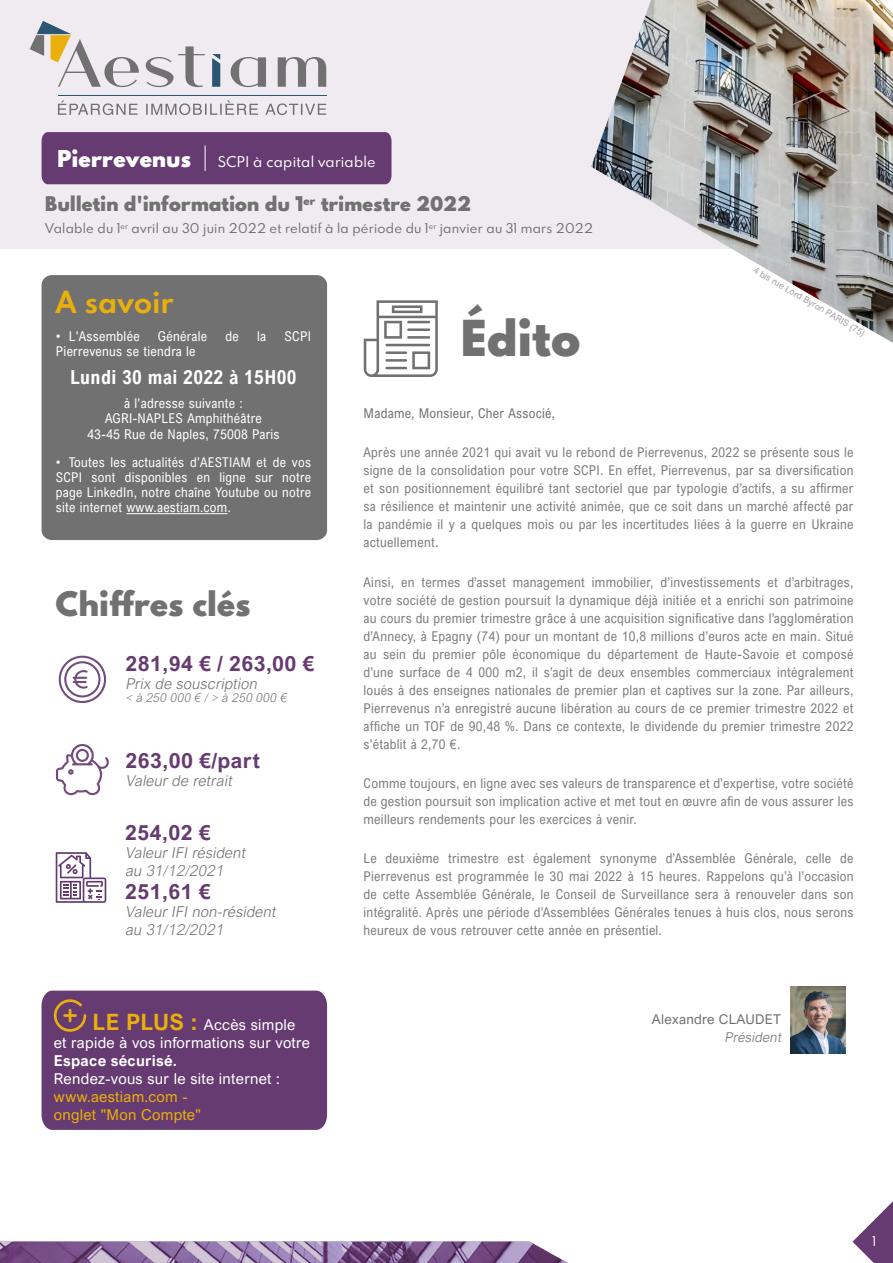
<style>
.page{position:relative;width:893px;height:1263px;background:#fff}
.page>*{position:absolute;margin:0;border:0;box-sizing:border-box;transform-origin:0 0}
.t1{font:900 43.95px "Spartan MB";letter-spacing:.02em;color:#727171}
.t2{font:900 30px "Spartan MB";letter-spacing:.02em;color:#727171}
.t3{font:700 27px "Spartan MB";letter-spacing:.02em;color:#eaaf0a}
.t4{font:700 21px "Arial Nova";letter-spacing:.02em;color:#663b72}
.t5{font:700 21px "Arial Nova";letter-spacing:.02em;color:#653b71}
.t6{font:900 20.55px "Spartan MB";letter-spacing:.02em;color:#fff}
.t7{font:700 19.5px "Arial Nova Cond";letter-spacing:.02em;color:#fff}
.t8{font:900 18px "Spartan MB";letter-spacing:.02em;color:#727171}
.t9{font:italic 300 15px/18px "Arial Nova";color:#727171}
.t10{font:15px/18px "Arial Nova";letter-spacing:.02em;color:#fff}
.t11{font:15px/18px "Arial Nova";letter-spacing:.02em;color:#eaaf0a}
.t12{font:700 15px "Arial Nova";letter-spacing:.02em;color:#fff}
.t13{font:13.5px/18px "Arial Nova Cond";letter-spacing:.02em;color:#7e7d7d;text-align:justify}
.t14{font:13.5px/15px "Arial Nova Cond";letter-spacing:.02em;color:#fff;text-align:center}
.t15{font:13.5px "Arial Nova Cond";letter-spacing:.02em;color:#727171}
.t16{font:13.5px "Arial Nova";letter-spacing:.02em;color:#727171}
.t17{font:italic 300 13.5px "Arial Nova";color:#727171}
.t18{font:13.2px "Spartan MB";letter-spacing:.02em;color:#fff}
.t19{font:12px "Spartan MB";letter-spacing:.02em;color:#727171}
.t20{font:italic 300 12px "Arial Nova";color:#727171}
.t21{font:12px "Spartan MB";color:#fff}
.t22{font:9px "Arial Nova";color:#a5a3a3}
.s1{font-weight:700;font-size:22.5px;color:#eaaf0a}
</style>
<div class="page">
<div style="left:0;top:0;width:893px;height:249px;background:#efebf1"></div>
<svg style="left:58px;top:100px;width:268px;height:15px"></svg>
<svg style="left:30px;top:21px;width:109px;height:66px"></svg>
<svg style="left:146px;top:46px;width:59px;height:41px"></svg>
<svg style="left:231px;top:57px;width:35px;height:30px"></svg>
<svg style="left:278px;top:57px;width:48px;height:30px"></svg>
<hr style="left:58px;top:95px;width:268px;height:1px;background:#2b5674">
<svg style="left:212px;top:54px;width:8px;height:33px"></svg>
<img style="left:0;top:1241px;width:568px;height:22px">
<div style="left:42px;top:132px;width:350px;height:52px;background:#653b71"></div>
<svg style="left:364px;top:300px;width:74px;height:77px"></svg>
<img style="left:591px;top:0;width:302px;height:343px">
<img style="left:790px;top:987px;width:55px;height:66px">
<svg style="left:852px;top:1201px;width:41px;height:62px"></svg>
<div style="left:42px;top:991px;width:285px;height:139px;background:#653b71"></div>
<svg style="left:59px;top:656px;width:47px;height:47px"></svg>
<svg style="left:56px;top:744px;width:53px;height:51px"></svg>
<div style="left:42px;top:275px;width:285px;height:265px;background:#727171;border-radius:10px"></div>
<hr style="left:126px;top:513px;width:102px;height:1px;background:#fff">
<svg style="left:56px;top:852px;width:50px;height:51px"></svg>
<h3 class="t6" style="left:57px;top:142px;width:135px">Pierrevenus</h3>
<p class="t18" style="left:218px;top:152px;width:160px">SCPI à capital variable</p>
<h3 class="t8" style="left:45px;top:189px;width:427px">Bulletin d'information du 1<sup>er</sup> trimestre 2022</h3>
<p class="t19" style="left:45px;top:219px;width:549px">Valable du 1<sup>er</sup> avril au 30 juin 2022 et relatif à la période du 1<sup>er</sup> janvier au 31 mars 2022</p>
<h3 class="t3" style="left:56px;top:281px;width:119px">A savoir</h3>
<p class="t14" style="left:56px;top:329px;width:85px">• L'Assemblée</p>
<p class="t14" style="left:158px;top:329px;width:51px">Générale</p>
<p class="t14" style="left:225px;top:329px;width:15px">de</p>
<p class="t14" style="left:257px;top:329px;width:11px">la</p>
<p class="t14" style="left:285px;top:329px;width:28px">SCPI</p>
<p class="t14" style="left:56px;top:344px;width:141px">Pierrevenus se tiendra le</p>
<h3 class="t7" style="left:70px;top:365px;width:228px">Lundi 30 mai 2022 à 15H00</h3>
<p class="t14" style="left:87px;top:395px;width:194px;line-height:15.6px">à l'adresse suivante :<br>AGRI-NAPLES Amphithéâtre<br>43-45 Rue de Naples, 75008 Paris</p>
<p class="t14" style="left:56px;top:454px;width:257px;text-align:justify">• Toutes les actualités d'AESTIAM et de vos SCPI sont disponibles en ligne sur notre page LinkedIn, notre chaîne Youtube ou notre site internet www.aestiam.com.</p>
<h2 class="t2" style="left:56px;top:580px;width:196px">Chiffres clés</h2>
<h3 class="t4" style="left:125px;top:651px;width:191px">281,94 € / 263,00 €</h3>
<p class="t9" style="left:125px;top:675px;width:136px">Prix de souscription</p>
<p class="t20" style="left:125px;top:691px;width:165px">&lt; à 250 000 € / &gt; à 250 000 €</p>
<h3 class="t4" style="left:125px;top:748px;width:136px">263,00 €/part</h3>
<p class="t9" style="left:125px;top:772px;width:111px">Valeur de retrait</p>
<h3 class="t5" style="left:125px;top:820px;width:87px">254,02 €</h3>
<p class="t9" style="left:125px;top:843px;width:125px">Valeur IFI résident au 31/12/2021</p>
<h3 class="t5" style="left:125px;top:879px;width:87px">251,61 €</h3>
<p class="t9" style="left:125px;top:902px;width:155px">Valeur IFI non-résident au 31/12/2021</p>
<p class="t10" style="left:54px;top:1015px;width:258px;text-indent:39px"><span class="s1">LE PLUS :</span> Accès simple et rapide à vos informations sur votre</p>
<p class="t12" style="left:54px;top:1051px;width:125px">Espace sécurisé.</p>
<p class="t10" style="left:54px;top:1069px;width:228px">Rendez-vous sur le site internet :</p>
<p class="t11" style="left:54px;top:1087px;width:149px">www.aestiam.com - onglet "Mon Compte"</p>
<h1 class="t1" style="left:461px;top:303px;width:121px">Édito</h1>
<p class="t22" style="left:757px;top:265px;width:129px;rotate:30deg">4 bis rue Lord Byron PARIS (75)</p>
<p class="t15" style="left:364px;top:405px;width:193px">Madame, Monsieur, Cher Associé,</p>
<p class="t13" style="left:364px;top:443px;width:491px">Après une année 2021 qui avait vu le rebond de Pierrevenus, 2022 se présente sous le signe de la consolidation pour votre SCPI. En effet, Pierrevenus, par sa diversification et son positionnement équilibré tant sectoriel que par typologie d’actifs, a su affirmer sa résilience et maintenir une activité animée, que ce soit dans un marché affecté par la pandémie il y a quelques mois ou par les incertitudes liées à la guerre en Ukraine actuellement.</p>
<p class="t13" style="left:364px;top:573px;width:491px">Ainsi, en termes d’asset management immobilier, d’investissements et d’arbitrages, votre société de gestion poursuit la dynamique déjà initiée et a enrichi son patrimoine au cours du premier trimestre grâce à une acquisition significative dans l’agglomération d’Annecy, à Epagny (74) pour un montant de 10,8 millions d’euros acte en main. Situé au sein du premier pôle économique du département de Haute-Savoie et composé d’une surface de 4 000 m2, il s’agit de deux ensembles commerciaux intégralement loués à des enseignes nationales de premier plan et captives sur la zone. Par ailleurs, Pierrevenus n’a enregistré aucune libération au cours de ce premier trimestre 2022 et affiche un TOF de 90,48 %. Dans ce contexte, le dividende du premier trimestre 2022 s’établit à 2,70 €.</p>
<p class="t13" style="left:364px;top:774px;width:491px">Comme toujours, en ligne avec ses valeurs de transparence et d’expertise, votre société de gestion poursuit son implication active et met tout en œuvre afin de vous assurer les meilleurs rendements pour les exercices à venir.</p>
<p class="t13" style="left:364px;top:849px;width:491px">Le deuxième trimestre est également synonyme d’Assemblée Générale, celle de Pierrevenus est programmée le 30 mai 2022 à 15 heures. Rappelons qu’à l’occasion de cette Assemblée Générale, le Conseil de Surveillance sera à renouveler dans son intégralité. Après une période d’Assemblées Générales tenues à huis clos, nous serons heureux de vous retrouver cette année en présentiel.</p>
<p class="t16" style="left:652px;top:1011px;width:131px">Alexandre CLAUDET</p>
<p class="t17" style="left:725px;top:1029px;width:61px">Président</p>
<p class="t21" style="left:873px;top:1232px;width:5px">1</p>
</div>
